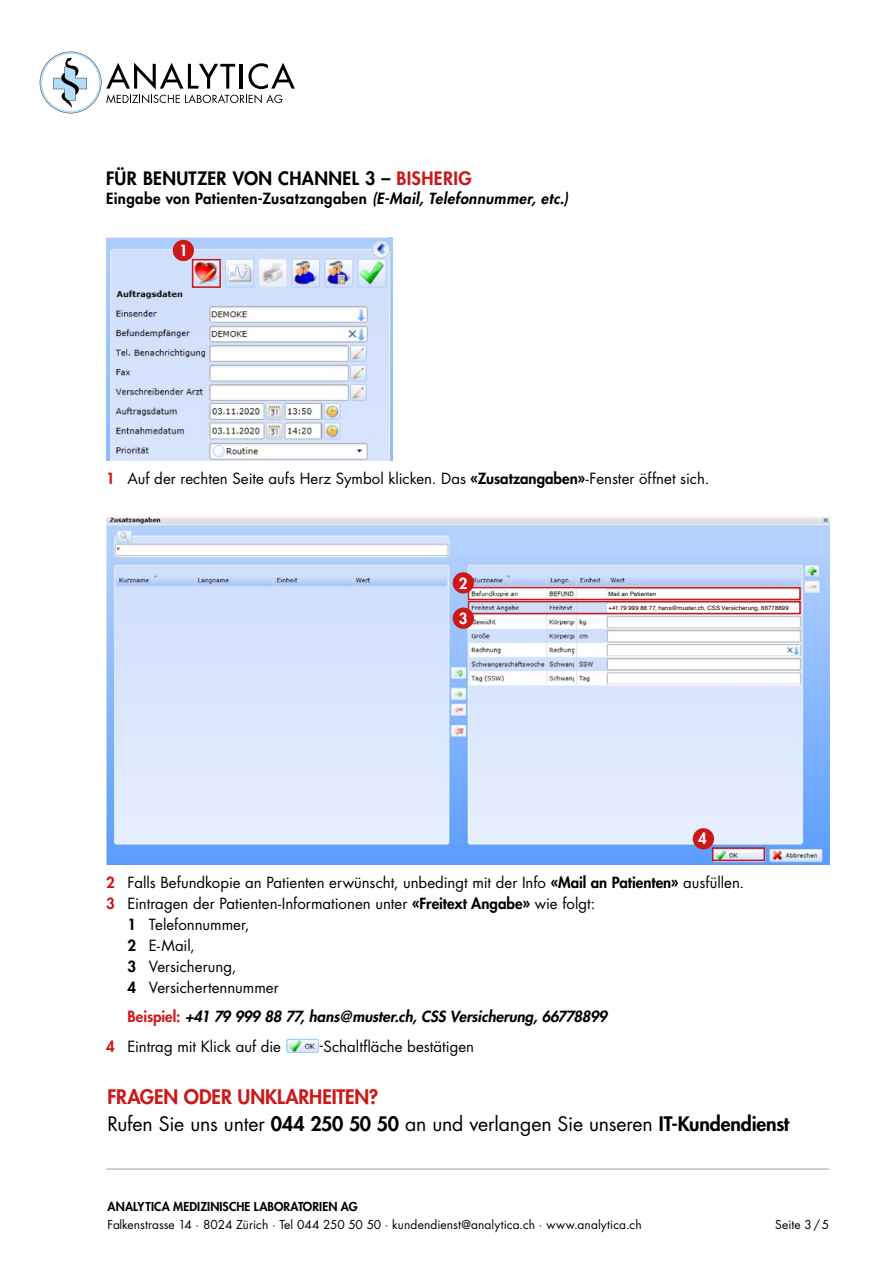
<style>
.page{position:relative;width:893px;height:1263px;background:#fff}
.page>*{position:absolute;margin:0;border:0;box-sizing:border-box;transform-origin:0 0}
.t1{font:19.5px/27px "Futura Std";letter-spacing:-.01em;color:#000}
.t2{font:800 18px "Futura Std";letter-spacing:.015em;color:#000}
.t3{font:15px "Futura Std";color:#000}
.t4{font:italic 800 15px/29.5px "Futura Std";letter-spacing:-.01em;color:#000}
.t5{font:800 15px "Futura Std";letter-spacing:.025em;color:#000}
.t6{font:800 15px "Futura Std";color:#fff}
.t7{font:12px "Futura Std";letter-spacing:.005em;color:#000}
.t8{font:800 12px "Futura Std";letter-spacing:.01em;color:#000}
.t9{font:6px "Helvetica";letter-spacing:.02em;color:#000}
.s1{color:#cd1719}
.s2{font-style:italic}
.s3{font-weight:800;color:#cd1719}
.s4{font-weight:800}
.s5{font-style:normal;color:#cd1719}
.s6{font-weight:400;font-style:normal}
</style>
<div class="page">
<hr style="left:106px;top:1169px;width:723px;height:1px;background:#9d9d9c">
<svg style="left:40px;top:52px;width:255px;height:61px"></svg>
<img style="left:289px;top:1041px;width:28px;height:9px">
<div style="left:287px;top:1039px;width:32px;height:13px;border:1px solid #a3ccee;border-radius:2px"></div>
<img style="left:106px;top:237px;width:286px;height:224px">
<div style="left:173px;top:240px;width:21px;height:21px;background:#cd1719;border-radius:50%"></div>
<img style="left:106px;top:515px;width:723px;height:349px">
<div style="left:453px;top:572px;width:21px;height:21px;background:#cd1719;border-radius:50%"></div>
<div style="left:453px;top:607px;width:21px;height:22px;background:#cd1719;border-radius:50%"></div>
<div style="left:693px;top:828px;width:21px;height:21px;background:#cd1719;border-radius:50%"></div>
<div style="left:468px;top:601px;width:333px;height:13px;border:2px solid #cd1719"></div>
<div style="left:468px;top:587px;width:333px;height:13px;border:2px solid #cd1719"></div>
<div style="left:712px;top:847px;width:53px;height:14px;border:2px solid #cd1719"></div>
<div style="left:192px;top:259px;width:29px;height:29px;border:2px solid #cd1719"></div>
<div style="left:607px;top:604px;width:192px;height:7px;background:#fff"></div>
<div style="left:607px;top:590px;width:122px;height:7px;background:#fff"></div>
<p class="t2" style="left:106px;top:167px;width:367px">FÜR BENUTZER VON CHANNEL 3 – <span class="s1">BISHERIG</span></p>
<p class="t5" style="left:106px;top:189px;width:463px">Eingabe von Patienten-Zusatzangaben <span class="s2">(E-Mail, Telefonnummer, etc.)</span></p>
<p class="t6" style="left:179px;top:241px;width:10px">1</p>
<p class="t3" style="left:106px;top:468px;width:605px"><span class="s3">1</span> Auf der rechten Seite aufs Herz Symbol klicken. Das <span class="s4">«Zusatzangaben»</span>-Fenster öffnet sich.</p>
<p class="t6" style="left:459px;top:573px;width:10px">2</p>
<p class="t6" style="left:459px;top:609px;width:10px">3</p>
<p class="t9" style="left:608px;top:589px;width:49px">Mail an Patienten</p>
<p class="t9" style="left:608px;top:603px;width:182px">+41 79 999 88 77, hans@muster.ch, CSS Versicherung, 66778899</p>
<p class="t6" style="left:698px;top:829px;width:10px">4</p>
<p class="t3" style="left:106px;top:872px;width:639px"><span class="s3">2</span> Falls Befundkopie an Patienten erwünscht, unbedingt mit der Info <span class="s4">«Mail an Patienten»</span> ausfüllen.</p>
<p class="t3" style="left:106px;top:893px;width:491px"><span class="s3">3</span> Eintragen der Patienten-Informationen unter <span class="s4">«Freitext Angabe»</span> wie folgt:</p>
<p class="t3" style="left:128px;top:914px;width:123px"><span class="s4">1</span> Telefonnummer,</p>
<p class="t3" style="left:128px;top:935px;width:69px"><span class="s4">2</span> E-Mail,</p>
<p class="t3" style="left:128px;top:956px;width:110px"><span class="s4">3</span> Versicherung,</p>
<p class="t3" style="left:128px;top:977px;width:153px"><span class="s4">4</span> Versichertennummer</p>
<p class="t4" style="left:106px;top:1002px;width:502px;text-indent:21px"><span class="s5">Beispiel:</span> +41 79 999 88 77, hans@muster.ch, CSS Versicherung, 66778899<br><span class="s5">4</span> <span class="s6">Eintrag mit Klick auf die</span></p>
<p class="t3" style="left:320px;top:1036px;width:156px">-Schaltfläche bestätigen</p>
<h1 class="t1" style="left:108px;top:1084px;width:683px"><span class="s3">FRAGEN ODER UNKLARHEITEN?<br></span>Rufen Sie uns unter <span class="s4">044 250 50 50</span> an und verlangen Sie unseren <span class="s4">IT-Kundendienst</span></h1>
<p class="t8" style="left:108px;top:1198px;width:252px">ANALYTICA MEDIZINISCHE LABORATORIEN AG</p>
<p class="t7" style="left:108px;top:1216px;width:536px">Falkenstrasse 14 · 8024 Zürich · Tel 044 250 50 50 · kundendienst@analytica.ch · www.analytica.ch</p>
<p class="t7" style="left:775px;top:1216px;width:55px">Seite 3/5</p>
</div>
